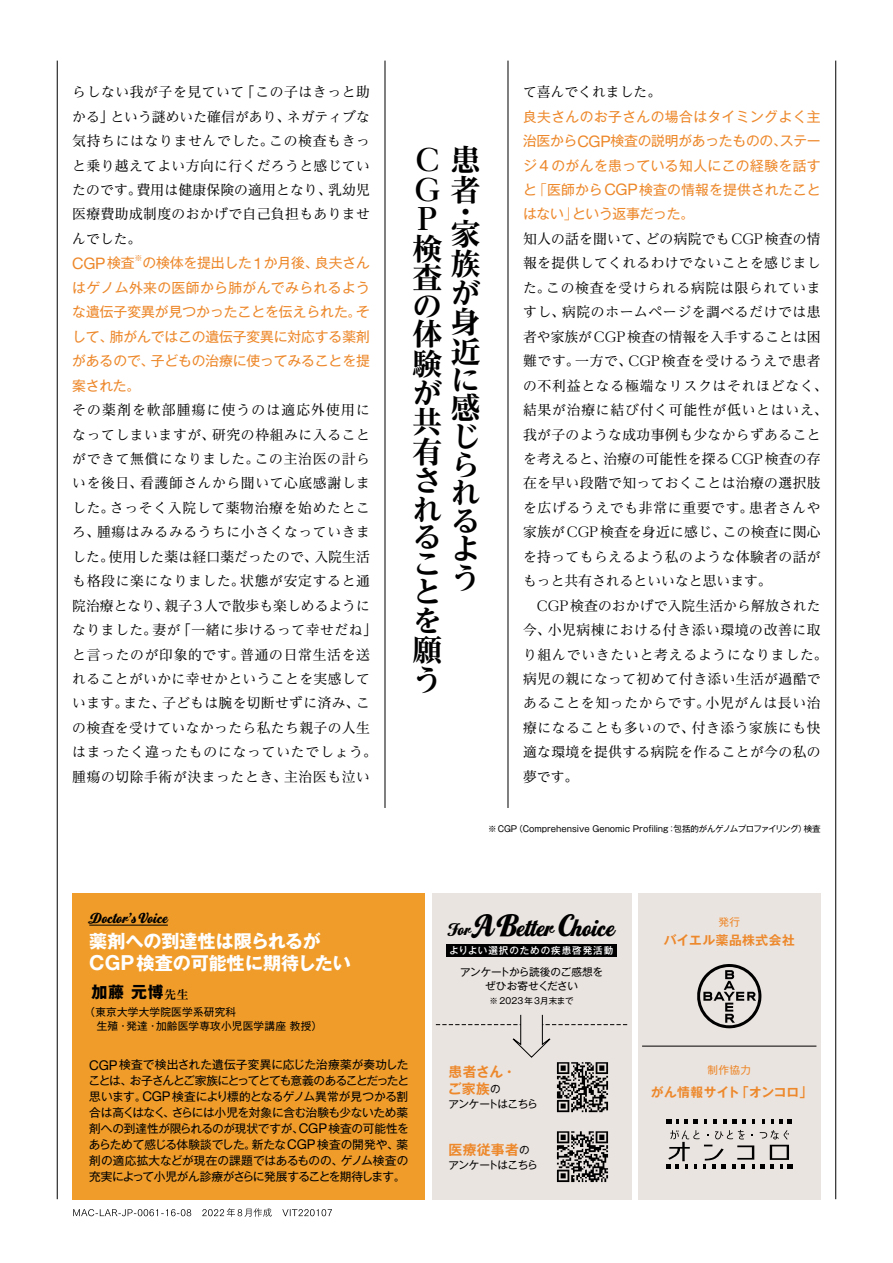
<style>
.page{position:relative;width:893px;height:1263px;background:#fff}
.page>*{position:absolute;margin:0;border:0;box-sizing:border-box;transform-origin:0 0}
.t1{font:700 expanded 29.7px/28.8px "Reim Pro";color:#000}
.t2{font:24.6px "Home Run Script";color:#000}
.t3{font:700 18px/21.3px "Gothic MB101 Pro";color:#fff}
.t4{font:700 15.9px "Gothic MB101 Pro";color:#000}
.t5{font:15.9px "Helvetica Neue LT Std";color:#ed882b}
.t6{font:14.85px "Home Run Script";letter-spacing:.02em;color:#000}
.t7{font:13.8px/24.5px "Reim Pro";letter-spacing:.035em;color:#000}
.t8{font:13.8px/24.5px "Gothic MB101 Pro";letter-spacing:-.01em;color:#ed882b;text-align:justify}
.t9{font:700 13.8px/17px "Gothic MB101 Pro De";letter-spacing:.02em;color:#ed882b}
.t10{font:13.8px "Reim Pro";color:#000}
.t11{font:700 12.75px "Gothic MB101 Pro De";letter-spacing:.04em;color:#ed882b}
.t12{font:11.7px/15.9px "Gothic MB101 Pro";letter-spacing:-.04em;color:#000;text-align:justify}
.t13{font:10.65px/14.9px "Gothic MB101 Pro";letter-spacing:.01em;color:#000}
.t14{font:10.65px/13.8px "Gothic MB101 Pro";letter-spacing:-.035em;color:#000;text-align:center}
.t15{font:10.65px "Gothic MB101 Pro";letter-spacing:-.055em;color:#000}
.t16{font:10.65px "Gothic MB101 Pro";letter-spacing:.04em;color:#ed882b}
.t17{font:500 9.6px "Gothic MB101 Pro";letter-spacing:.1em;color:#fff}
.t18{font:8.55px "Gothic MB101 Pro";letter-spacing:-.005em;color:#000}
.t19{font:8.55px "Gothic MB101 Pro";letter-spacing:.02em;color:#000}
.t20{font:8.1px "Gothic MB101 Pro";color:#ed882b}
.s1{font-family:"Gothic MB101 Pro";font-size:13.8px}
.s2{font-family:"Helvetica Neue LT Std";font-size:15.9px}
.s3{font-family:"Helvetica Neue LT Std";font-size:20.85px}
.s4{font-family:"Reim Pro";font-size:11.7px}
.s5{font-weight:300}
.s6{font-size:17.25px}
.s7{font-size:31.95px}
.s8{font-family:"Helvetica Neue LT Std";font-size:13.5px}
.s9{font-family:"Gothic MB101 Pro";font-weight:400;font-size:10.65px;color:#000}
</style>
<div class="page">
<hr style="left:835px;top:61px;width:1px;height:1138px;background:#000">
<hr style="left:57px;top:61px;width:1px;height:1138px;background:#000">
<div style="left:72px;top:893px;width:353px;height:306px;background:#ef9c2a"></div>
<div style="left:638px;top:893px;width:183px;height:306px;background:#eae4e0"></div>
<div style="left:432px;top:893px;width:199px;height:306px;background:#eae4e0"></div>
<hr style="left:385px;top:61px;width:1px;height:747px;background:#000">
<hr style="left:508px;top:61px;width:1px;height:747px;background:#000">
<hr style="left:89px;top:925px;width:79px;height:1px;background:#000">
<svg style="left:704px;top:1119px;width:3px;height:5px"></svg>
<svg style="left:694px;top:1119px;width:4px;height:5px"></svg>
<svg style="left:685px;top:1119px;width:3px;height:5px"></svg>
<svg style="left:666px;top:1119px;width:12px;height:5px"></svg>
<svg style="left:779px;top:1119px;width:13px;height:5px"></svg>
<svg style="left:762px;top:1119px;width:3px;height:5px"></svg>
<svg style="left:752px;top:1119px;width:3px;height:5px"></svg>
<svg style="left:743px;top:1119px;width:3px;height:5px"></svg>
<svg style="left:732px;top:1119px;width:5px;height:5px"></svg>
<svg style="left:723px;top:1119px;width:3px;height:5px"></svg>
<svg style="left:713px;top:1119px;width:4px;height:5px"></svg>
<svg style="left:666px;top:1130px;width:126px;height:38px"></svg>
<svg style="left:697px;top:964px;width:64px;height:64px"></svg>
<hr style="left:642px;top:1046px;width:174px;height:1px;background:#000">
<img style="left:556px;top:1062px;width:53px;height:51px">
<img style="left:556px;top:1131px;width:53px;height:52px">
<svg style="left:436px;top:1014px;width:191px;height:43px"></svg>
<div style="left:446px;top:944px;width:171px;height:13px;background:#000"></div>
<svg style="left:73px;top:1208px;width:259px;height:9px"></svg>
<p class="t7" style="left:72px;top:80px;width:299px;text-align:justify">らしない我が子を見ていて「この子はきっと助かる」という謎めいた確信があり、ネガティブな気持ちにはなりませんでした。この検査もきっと乗り越えてよい方向に行くだろうと感じていたのです。費用は健康保険の適用となり、乳幼児医療費助成制度のおかげで自己負担もありませんでした。</p>
<p class="t5" style="left:72px;top:254px;width:64px">CGP<span class="s1">検査</span></p>
<p class="t20" style="left:134px;top:251px;width:10px">※</p>
<p class="t8" style="left:72px;top:249px;width:299px;text-indent:70px">の検体を提出した<span class="s2">1</span>か月後、良夫さんはゲノム外来の医師から肺がんでみられるような遺伝子変異が見つかったことを伝えられた。そして、肺がんではこの遺伝子変異に対応する薬剤があるので、子どもの治療に使ってみることを提案された。</p>
<p class="t7" style="left:72px;top:397px;width:306px">その薬剤を軟部腫瘍に使うのは適応外使用になってしまいますが、研究の枠組みに入ることができて無償になりました。この主治医の計らいを後日、看護師さんから聞いて心底感謝しました。さっそく入院して薬物治療を始めたところ、腫瘍はみるみるうちに小さくなっていきました。使用した薬は経口薬だったので、入院生活も格段に楽になりました。状態が安定すると通院治療となり、親子 3人で散歩も楽しめるようになりました。妻が「一緒に歩けるって幸せだね」と言ったのが印象的です。普通の日常生活を送れることがいかに幸せかということを実感しています。また、子どもは腕を切断せずに済み、この検査を受けていなかったら私たち親子の人生はまったく違ったものになっていたでしょう。腫瘍の切除手術が決まったとき、主治医も泣い</p>
<p class="t6" style="left:89px;top:909px;width:80px">Doctor's Voice</p>
<h3 class="t3" style="left:89px;top:928px;width:263px">薬剤への到達性は限られるが<br><span class="s3">CGP</span>検査の可能性に期待したい</h3>
<p class="t4" style="left:91px;top:979px;width:99px">加藤 元博<span class="s4">先生</span></p>
<p class="t13" style="left:97px;top:1002px;width:227px;text-indent:-12px">（東京大学大学院医学系研究科<br>生殖・発達・加齢医学専攻小児医学講座 教授）</p>
<h1 class="t1" style="left:415px;top:145px;width:66px;line-height:29.7px">C 患<br>G 者</h1>
<h1 class="t1" style="left:451px;top:201px;width:30px;line-height:22px">・家</h1>
<h1 class="t1" style="left:451px;top:250px;width:31px">族が身近に感じられるよう</h1>
<h1 class="t1" style="left:412px;top:205px;width:31px">P検査の体験が共有されることを願う</h1>
<p class="t10" style="left:523px;top:81px;width:140px">て喜んでくれました。</p>
<p class="t8" style="left:523px;top:102px;width:299px">良夫さんのお子さんの場合はタイミングよく主治医から<span class="s2">CGP</span>検査の説明があったものの、ステージ４のがんを患っている知人にこの経験を話すと<span class="s5">「</span>医師から<span class="s2">CGP</span>検査の情報を提供されたことはない<span class="s5">」</span>という返事だった。</p>
<p class="t7" style="left:523px;top:226px;width:306px">知人の話を聞いて、どの病院でもCGP検査の情報を提供してくれるわけでないことを感じました。この検査を受けられる病院は限られていますし、病院のホームページを調べるだけでは患者や家族がCGP検査の情報を入手することは困難です。一方で、CGP検査を受けるうえで患者の不利益となる極端なリスクはそれほどなく、結果が治療に結び付く可能性が低いとはいえ、我が子のような成功事例も少なからずあることを考えると、治療の可能性を探るCGP検査の存在を早い段階で知っておくことは治療の選択肢を広げるうえでも非常に重要です。患者さんや家族がCGP検査を身近に感じ、この検査に関心を持ってもらえるよう私のような体験者の話がもっと共有されるといいなと思います。<br>　CGP検査のおかげで入院生活から解放された今、小児病棟における付き添い環境の改善に取り組んでいきたいと考えるようになりました。病児の親になって初めて付き添い生活が過酷であることを知ったからです。小児がんは長い治療になることも多いので、付き添う家族にも快適な環境を提供する病院を作ることが今の私の夢です。</p>
<p class="t18" style="left:488px;top:822px;width:334px">※CGP（Comprehensive Genomic Profiling：包括的がんゲノムプロファイリング）検査</p>
<h2 class="t2" style="left:449px;top:913px;width:168px"><span class="s6">For</span> <span class="s7">A B</span>etter <span class="s7">C</span>hoice</h2>
<p class="t17" style="left:449px;top:942px;width:166px">よりよい選択のための疾患啓発活動</p>
<p class="t14" style="left:460px;top:964px;width:144px">アンケートから読後のご感想をぜひお寄せください</p>
<p class="t19" style="left:490px;top:993px;width:85px">※2023年3月末まで</p>
<p class="t16" style="left:718px;top:913px;width:23px">発行</p>
<p class="t11" style="left:664px;top:929px;width:133px">バイエル薬品株式会社</p>
<p class="t12" style="left:88px;top:1055px;width:322px"><span class="s8">CGP</span>検査で検出された遺伝子変異に応じた治療薬が奏功したことは、お子さんとご家族にとってとても意義のあることだったと思います。<span class="s8">CGP</span>検査により標的となるゲノム異常が見つかる割合は高くはなく、さらには小児を対象に含む治験も少ないため薬剤への到達性が限られるのが現状ですが、<span class="s8">CGP</span>検査の可能性をあらためて感じる体験談でした。新たな<span class="s8">CGP</span>検査の開発や、薬剤の適応拡大などが現在の課題ではあるものの、ゲノム検査の充実によって小児がん診療がさらに発展することを期待します。</p>
<p class="t9" style="left:448px;top:1061px;width:70px">患者さん・ご家族<span class="s9">の</span></p>
<p class="t15" style="left:448px;top:1095px;width:91px">アンケートはこちら</p>
<p class="t9" style="left:449px;top:1139px;width:83px">医療従事者<span class="s9">の</span></p>
<p class="t15" style="left:448px;top:1156px;width:91px">アンケートはこちら</p>
<p class="t16" style="left:707px;top:1061px;width:45px">制作協力</p>
<p class="t11" style="left:651px;top:1081px;width:163px">がん情報サイト「オンコロ」</p>
</div>
